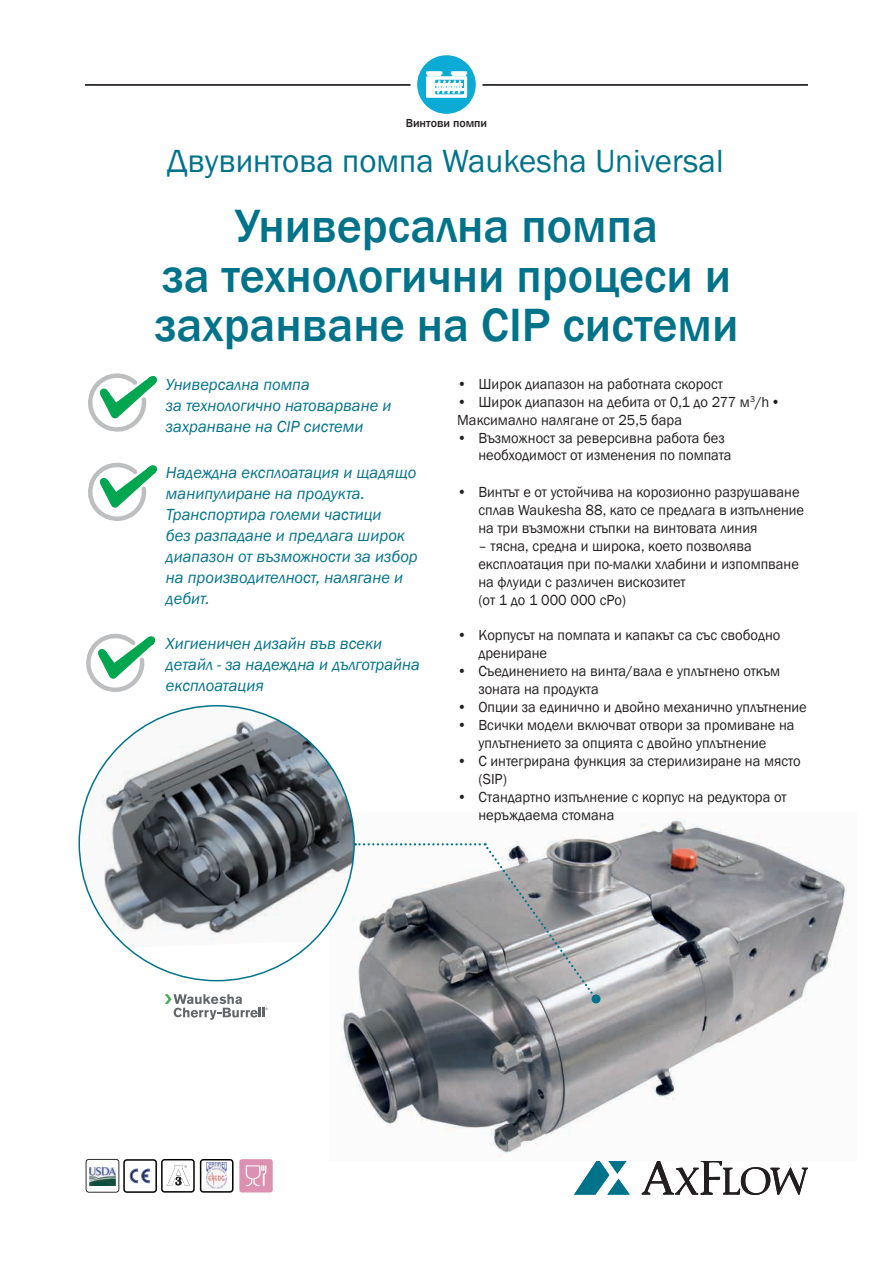
<style>
.page{position:relative;width:893px;height:1263px;background:#fff}
.page>*{position:absolute;margin:0;border:0;box-sizing:border-box;transform-origin:0 0}
.t1{font:500 48px/49.5px "Franklin Gothic";color:#00738b;text-align:center}
.t2{font:33px "Franklin Gothic";color:#00738b}
.t3{font:italic 16.5px/21px "Franklin Gothic";color:#00738b}
.t4{font:15px/18px "Franklin Gothic";color:#231f20}
.t5{font:500 12px "Franklin Gothic";color:#231f20}
.t6{font:6.6px "Myriad Pro";color:#000}
</style>
<div class="page">
<svg style="left:417px;top:55px;width:59px;height:59px"></svg>
<svg style="left:574px;top:1161px;width:56px;height:33px"></svg>
<svg style="left:642px;top:1161px;width:166px;height:34px"></svg>
<hr style="left:483px;top:85px;width:325px;height:1px;background:#231f20">
<hr style="left:85px;top:85px;width:325px;height:1px;background:#231f20">
<img style="left:340px;top:820px;width:508px;height:333px">
<svg style="left:165px;top:994px;width:103px;height:26px"></svg>
<svg style="left:88px;top:373px;width:69px;height:59px"></svg>
<svg style="left:88px;top:462px;width:69px;height:59px"></svg>
<svg style="left:86px;top:633px;width:70px;height:59px"></svg>
<img style="left:81px;top:706px;width:273px;height:242px">
<div style="left:123px;top:1159px;width:34px;height:34px;border:2px solid #000;border-radius:3px"></div>
<svg style="left:130px;top:1169px;width:19px;height:14px"></svg>
<svg style="left:201px;top:1160px;width:32px;height:32px"></svg>
<div style="left:200px;top:1159px;width:33px;height:33px;border:2px solid #000;border-radius:3px"></div>
<img style="left:207px;top:1163px;width:20px;height:26px">
<div style="left:161px;top:1159px;width:34px;height:33px;border:2px solid #000;border-radius:3px"></div>
<svg style="left:166px;top:1165px;width:24px;height:21px"></svg>
<div style="left:239px;top:1159px;width:34px;height:33px;background:#db91af;border-radius:3px"></div>
<svg style="left:246px;top:1165px;width:20px;height:21px"></svg>
<svg style="left:86px;top:1159px;width:33px;height:33px"></svg>
<img style="left:89px;top:1167px;width:26px;height:18px">
<svg style="left:355px;top:843px;width:243px;height:157px"></svg>
<div style="left:591px;top:994px;width:9px;height:9px;background:#00738b;border-radius:50%"></div>
<p class="t5" style="left:406px;top:115px;width:83px">Винтови помпи</p>
<p class="t6" style="left:434px;top:120px;width:25px">Screw p.</p>
<h2 class="t2" style="left:167px;top:140px;width:558px">Двувинтова помпа Waukesha Universal</h2>
<h1 class="t1" style="left:162px;top:202px;width:571px">Универсална помпа<br>за технологични процеси и</h1>
<h1 class="t1" style="left:154px;top:301px;width:586px">захранване на CIP системи</h1>
<p class="t3" style="left:166px;top:374px;width:227px">Универсална помпа<br>за технологично натоварване и захранване на CIP системи</p>
<p class="t3" style="left:166px;top:462px;width:253px">Надеждна експлоатация и щадящо манипулиране на продукта.<br>Транспортира големи частици<br>без разпадане и предлага широк диапазон от възможности за избор на производителност, налягане и дебит.</p>
<p class="t3" style="left:166px;top:633px;width:256px">Хигиеничен дизайн във всеки детайл - за надеждна и дълготрайна експлоатация</p>
<p class="t4" style="left:457px;top:375px;width:267px">• Широк диапазон на работната скорост</p>
<p class="t4" style="left:457px;top:393px;width:325px">• Широк диапазон на дебита от 0,1 до 277 м<sup>3</sup>/h•<br>Максимално налягане от 25,5 бара</p>
<p class="t4" style="left:457px;top:429px;width:269px">• Възможност за реверсивна работа без</p>
<p class="t4" style="left:478px;top:446px;width:255px">необходимост от изменения по помпата</p>
<p class="t4" style="left:478px;top:483px;width:327px;text-indent:-21px">• Винтът е от устойчива на корозионно разрушаване сплав Waukesha 88, като се предлага в изпълнение на три възможни стъпки на винтовата линия</p>
<p class="t4" style="left:478px;top:537px;width:322px">– тясна, средна и широка, което позволява експлоатация при по-малки хлабини и изпомпване на флуиди с различен вискозитет<br>(от 1 до 1 000 000 cPo)</p>
<p class="t4" style="left:478px;top:626px;width:303px;text-indent:-21px">• Корпусът на помпата и капакът са със свободно дрениране</p>
<p class="t4" style="left:478px;top:662px;width:303px;text-indent:-21px">• Съединението на винта/вала е уплътнено откъм зоната на продукта</p>
<p class="t4" style="left:457px;top:698px;width:351px">• Опции за единично и двойно механично уплътнение</p>
<p class="t4" style="left:457px;top:716px;width:339px;text-align:center">• Всички модели включват отвори за промиване на уплътнението за опцията с двойно уплътнение</p>
<p class="t4" style="left:478px;top:752px;width:324px;text-indent:-21px">• С интегрирана функция за стерилизиране на място (SIP)</p>
<p class="t4" style="left:478px;top:788px;width:309px;text-indent:-21px">• Стандартно изпълнение с корпус на редуктора от неръждаема стомана</p>
</div>
